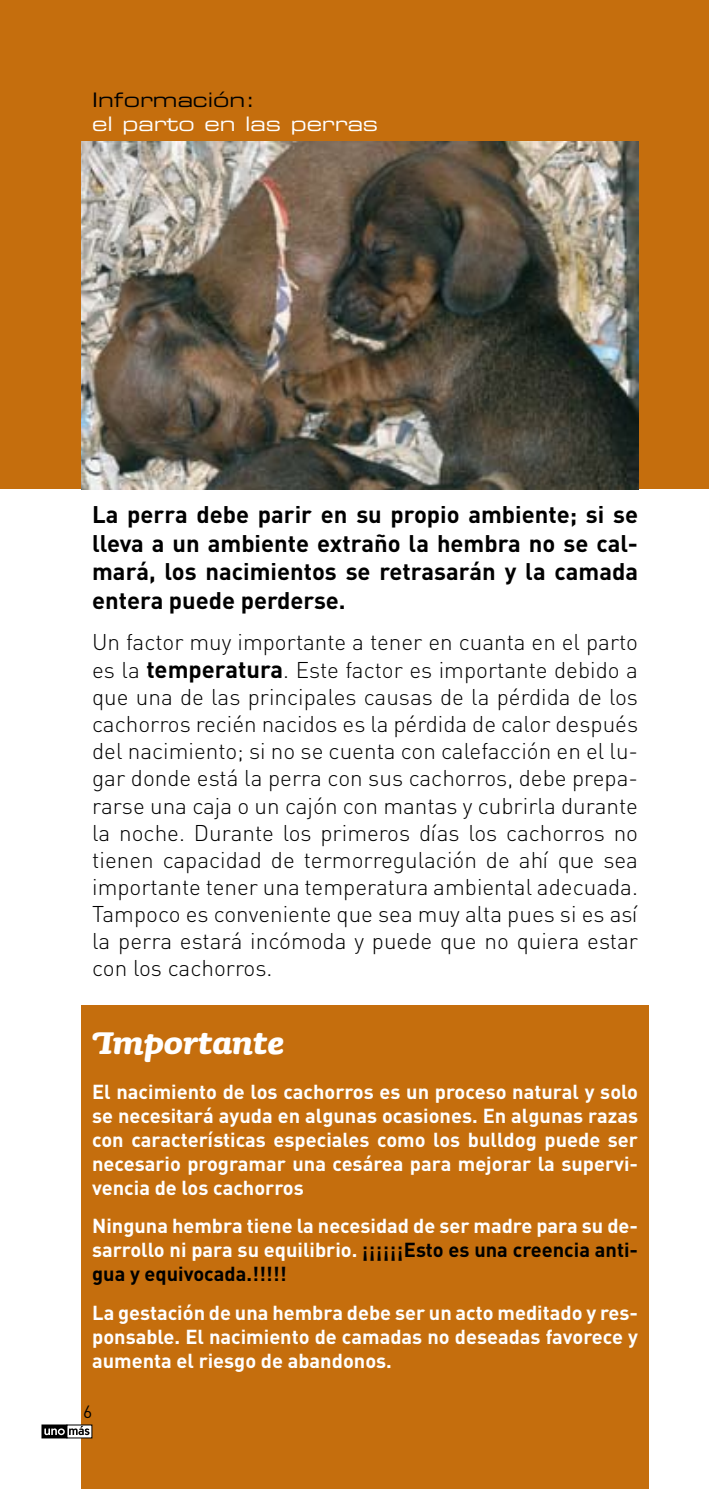
<style>
.page{position:relative;width:709px;height:1489px;background:#fff}
.page>*{position:absolute;margin:0;border:0;box-sizing:border-box;transform-origin:0 0}
.patología_1{font:40px "Sauna Bold Italic Swash";color:#fff}
.composicion_general{font:700 23.75px/28.5px "DIN";color:#000;text-align:justify}
.COMPOSICION_GENERAL{font:300 22.5px/27px "DIN";color:#000;text-align:justify}
.COMPOSICION_GENERAL-2{font:700 20px/24px "DIN";color:#fff;text-align:justify}
.t1{font:20px "Eurostile Extended Two";color:#fff}
.t2{font:20px "Eurostile Extended Two";color:#000}
.s1{font-weight:700;font-size:23.75px}
.s2{color:#000}
</style>
<div class="page">
<div style="left:81px;top:1005px;width:568px;height:483px;background:#c56e0d"></div>
<div style="left:0;top:0;width:709px;height:489px;background:#c56e0d"></div>
<img style="left:81px;top:142px;width:557px;height:347px">
<svg style="left:44px;top:1426px;width:21px;height:9px"></svg>
<div style="left:42px;top:1424px;width:25px;height:13px;border:1px solid #000"></div>
<svg style="left:69px;top:1426px;width:21px;height:9px"></svg>
<svg style="left:44px;top:1428px;width:16px;height:6px"></svg>
<svg style="left:58px;top:1428px;width:7px;height:6px"></svg>
<svg style="left:69px;top:1425px;width:20px;height:9px"></svg>
<p class="t2" style="left:92px;top:86px;width:164px">Información:</p>
<p class="t1" style="left:92px;top:110px;width:287px">el parto en las perras</p>
<p class="composicion_general" style="left:92px;top:499px;width:547px">La perra debe parir en su propio ambiente; si se lleva a un ambiente extraño la hembra no se cal&shy;mará, los nacimientos se retrasarán y la camada entera puede perderse.</p>
<p class="COMPOSICION_GENERAL" style="left:92px;top:628px;width:547px">Un factor muy importante a tener en cuanta en el parto es la <span class="s1">temperatura</span>. Este factor es importante debido a que una de las principales causas de la pérdida de los cachorros recién nacidos es la pérdida de calor después del nacimiento; si no se cuenta con calefacción en el lu&shy;gar donde está la perra con sus cachorros, debe prepa&shy;rarse una caja o un cajón con mantas y cubrirla durante la noche. Durante los primeros días los cachorros no tienen capacidad de termorregulación de ahí que sea importante tener una temperatura ambiental adecuada.<br>Tampoco es conveniente que sea muy alta pues si es así la perra estará incómoda y puede que no quiera estar con los cachorros.</p>
<p class="patología_1" style="left:92px;top:1021px;width:193px">Importante</p>
<p class="COMPOSICION_GENERAL-2" style="left:92px;top:1078px;width:547px">El nacimiento de los cachorros es un proceso natural y solo se necesitará ayuda en algunas ocasiones. En algunas razas con características especiales como los bulldog puede ser necesario programar una cesárea para mejorar la supervi&shy;vencia de los cachorros</p>
<p class="COMPOSICION_GENERAL-2" style="left:92px;top:1213px;width:547px">Ninguna hembra tiene la necesidad de ser madre para su de&shy;sarrollo ni para su equilibrio. <span class="s2">¡¡¡¡¡¡Esto es una creencia anti&shy;gua y equivocada.!!!!!</span></p>
<p class="COMPOSICION_GENERAL-2" style="left:92px;top:1299px;width:547px">La gestación de una hembra debe ser un acto meditado y res&shy;ponsable. El nacimiento de camadas no deseadas favorece y aumenta el riesgo de abandonos.</p>
</div>
